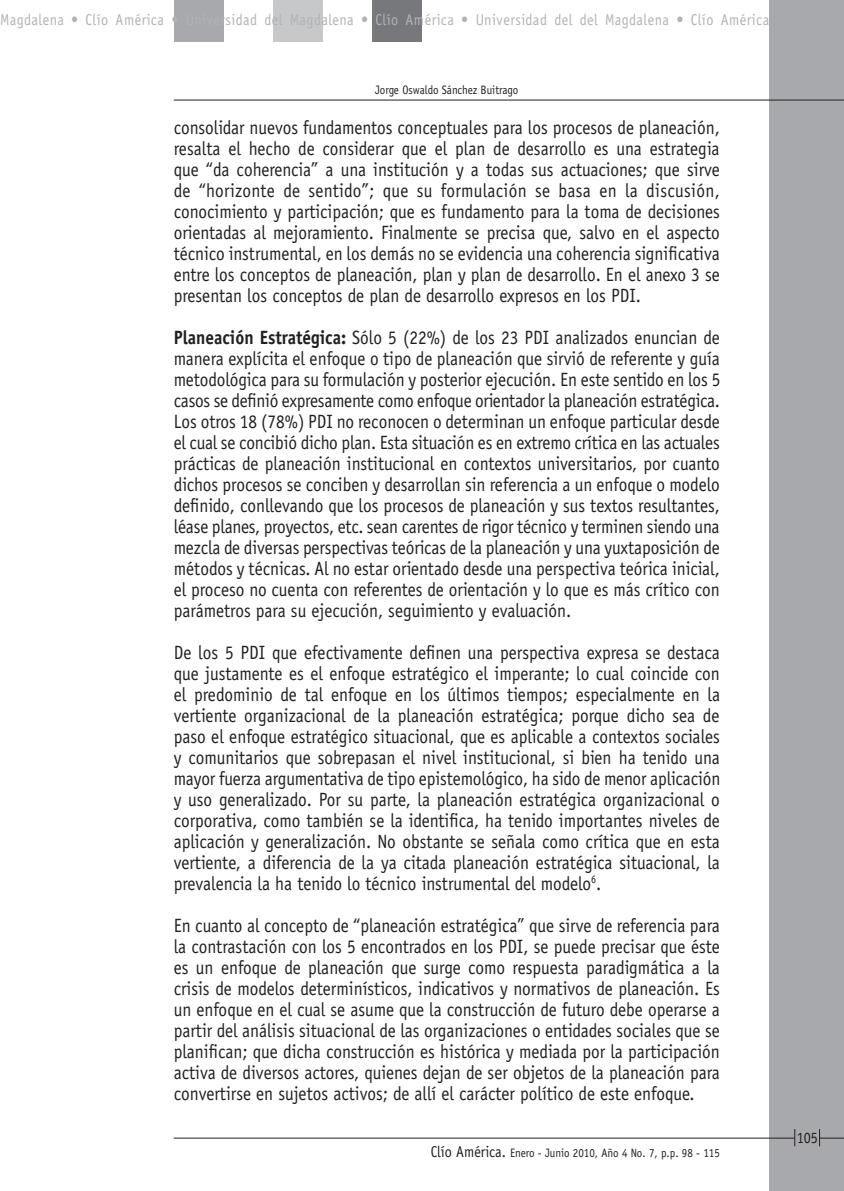
<style>
.page{position:relative;width:844px;height:1191px;background:#fff}
.page>*{position:absolute;margin:0;border:0;box-sizing:border-box;transform-origin:0 0}
.C__de_texto{font:19.25px/21px "Officina Sans";color:#231f20;text-align:justify;scale:.9 1}
.t1{font:15.75px "Officina Sans";letter-spacing:.035em;color:#b2b3b7;scale:.9 1}
.t2{font:15.75px "Officina Sans";color:#231f20;scale:.9 1}
.t3{font:12.25px "Officina Sans";color:#231f20;scale:.9 1}
.s1{font-weight:700}
.s2{font-size:15.75px}
</style>
<div class="page">
<div style="left:769px;top:0;width:74px;height:1191px;background:#a8a9ad"></div>
<div style="left:174px;top:0;width:49px;height:41px;background:#a8a9ad"></div>
<div style="left:372px;top:0;width:50px;height:41px;background:#76787b"></div>
<div style="left:273px;top:0;width:49px;height:41px;background:#c7c8ca"></div>
<hr style="left:174px;top:1137px;width:620px;height:1px;background:#231f20">
<svg style="left:794px;top:1129px;width:1px;height:17px"></svg>
<svg style="left:819px;top:1129px;width:24px;height:17px"></svg>
<hr style="left:174px;top:100px;width:669px;height:1px;background:#231f20">
<p class="t1" style="left:0;top:11px;width:856px">Magdalena • Clío América • Universidad del Magdalena • Clío América • Universidad del del Magdalena • Clío América</p>
<p class="t3" style="left:375px;top:82px;width:161px">Jorge Oswaldo Sánchez Buitrago</p>
<p class="C__de_texto" style="left:174px;top:117px;width:608px">consolidar nuevos fundamentos conceptuales para los procesos de planeación, resalta el hecho de considerar que el plan de desarrollo es una estrategia que “da coherencia” a una institución y a todas sus actuaciones; que sirve de “horizonte de sentido”; que su formulación se basa en la discusión, conocimiento y participación; que es fundamento para la toma de decisiones orientadas al mejoramiento. Finalmente se precisa que, salvo en el aspecto técnico instrumental, en los demás no se evidencia una coherencia significativa entre los conceptos de planeación, plan y plan de desarrollo. En el anexo 3 se presentan los conceptos de plan de desarrollo expresos en los PDI.</p>
<p class="C__de_texto" style="left:174px;top:327px;width:608px"><span class="s1">Planeación Estratégica:</span> Sólo 5 (22%) de los 23 PDI analizados enuncian de manera explícita el enfoque o tipo de planeación que sirvió de referente y guía metodológica para su formulación y posterior ejecución. En este sentido en los 5 casos se definió expresamente como enfoque orientador la planeación estratégica.<br>Los otros 18 (78%) PDI no reconocen o determinan un enfoque particular desde el cual se concibió dicho plan. Esta situación es en extremo crítica en las actuales prácticas de planeación institucional en contextos universitarios, por cuanto dichos procesos se conciben y desarrollan sin referencia a un enfoque o modelo definido, conllevando que los procesos de planeación y sus textos resultantes, léase planes, proyectos, etc. sean carentes de rigor técnico y terminen siendo una mezcla de diversas perspectivas teóricas de la planeación y una yuxtaposición de métodos y técnicas. Al no estar orientado desde una perspectiva teórica inicial, el proceso no cuenta con referentes de orientación y lo que es más crítico con parámetros para su ejecución, seguimiento y evaluación.</p>
<p class="C__de_texto" style="left:174px;top:642px;width:608px">De los 5 PDI que efectivamente definen una perspectiva expresa se destaca que justamente es el enfoque estratégico el imperante; lo cual coincide con el predominio de tal enfoque en los últimos tiempos; especialmente en la vertiente organizacional de la planeación estratégica; porque dicho sea de paso el enfoque estratégico situacional, que es aplicable a contextos sociales y comunitarios que sobrepasan el nivel institucional, si bien ha tenido una mayor fuerza argumentativa de tipo epistemológico, ha sido de menor aplicación y uso generalizado. Por su parte, la planeación estratégica organizacional o corporativa, como también se la identifica, ha tenido importantes niveles de aplicación y generalización. No obstante se señala como crítica que en esta vertiente, a diferencia de la ya citada planeación estratégica situacional, la prevalencia la ha tenido lo técnico instrumental del modelo<sup>6</sup>.</p>
<p class="C__de_texto" style="left:174px;top:915px;width:608px">En cuanto al concepto de “planeación estratégica” que sirve de referencia para la contrastación con los 5 encontrados en los PDI, se puede precisar que éste es un enfoque de planeación que surge como respuesta paradigmática a la crisis de modelos determinísticos, indicativos y normativos de planeación. Es un enfoque en el cual se asume que la construcción de futuro debe operarse a partir del análisis situacional de las organizaciones o entidades sociales que se planifican; que dicha construcción es histórica y mediada por la participación activa de diversos actores, quienes dejan de ser objetos de la planeación para convertirse en sujetos activos; de allí el carácter político de este enfoque.</p>
<p class="t3" style="left:430px;top:1145px;width:323px"><span class="s2">Clío América.</span> Enero - Junio 2010, Año 4 No. 7, p.p. 98 - 115</p>
<p class="t2" style="left:796px;top:1128px;width:25px">105</p>
</div>
